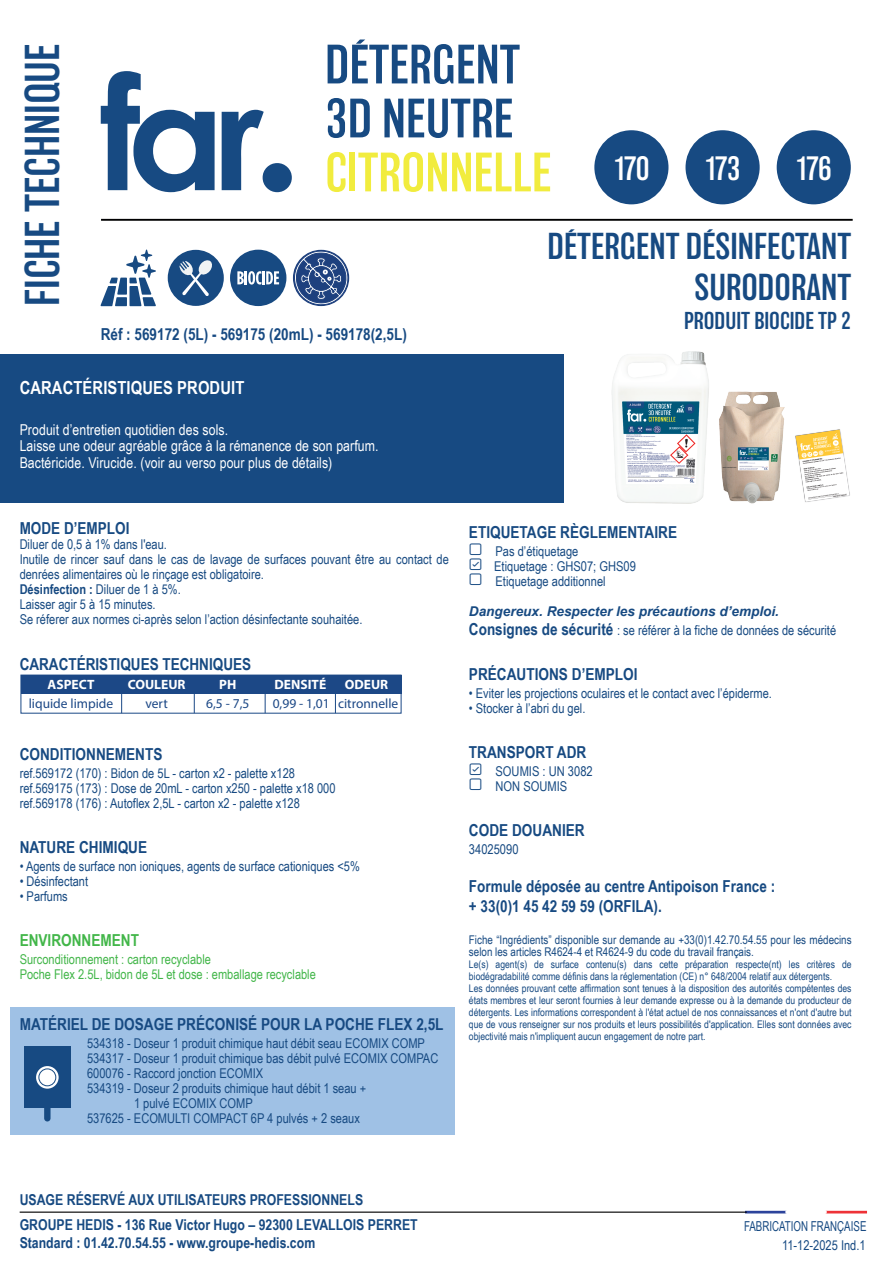
<style>
.page{position:relative;width:893px;height:1263px;background:#fff}
.page>*{position:absolute;margin:0;border:0;box-sizing:border-box;transform-origin:0 0}
.t1{font:300 51px/54px "Balboa";color:#174a82}
.t2{font:300 51px "Balboa";color:#f1ec3e}
.t3{font:300 45px "Balboa";color:#174a82}
.t4{font:300 34.5px "Balboa";color:#174a82}
.t5{font:300 31.05px "Balboa";letter-spacing:-.08em;color:#fff}
.t6{font:300 22.5px "Balboa";color:#174a82}
.t7{font:700 18px "Arial Narrow";letter-spacing:.005em;color:#fff}
.t8{font:700 16.5px/19.8px "Arial Narrow";color:#174a82}
.t9{font:700 16.5px "Arial Narrow";color:#42b649}
.t10{font:15px/16.5px "Arial Narrow";letter-spacing:.005em;color:#fff}
.t11{font:700 15px/18px "Arial Narrow";color:#174a82}
.t12{font:13.65px "Arial Narrow";color:#174a82;scale:.87 1}
.t13{font:13.5px/15px "Arial Narrow";color:#174a82;text-align:center}
.t14{font:13.5px/15px "Arial Narrow";color:#42b649}
.t15{font:13.5px "Myriad Pro";color:#1c4886}
.t16{font:italic 700 13.5px "Arial";color:#174a82}
.t17{font:700 13.5px "Myriad Pro";color:#fff}
.t18{font:12px/12px "Arial Narrow";color:#174a82}
.t19{font:10.5px/12px "Arial Narrow";color:#174a82}
.s1{font-weight:700}
.s2{font-weight:700;font-size:16.5px}
</style>
<div class="page">
<div style="left:10px;top:1007px;width:445px;height:127px;background:#9fc1e5"></div>
<div style="left:25px;top:1046px;width:46px;height:62px;background:#174a82"></div>
<div style="left:44px;top:1105px;width:7px;height:16px;background:#174a82;border-radius:3px"></div>
<svg style="left:36px;top:1066px;width:23px;height:23px"></svg>
<div style="left:39px;top:1069px;width:17px;height:17px;background:#fff;border-radius:50%"></div>
<div style="left:39px;top:1069px;width:17px;height:17px;border:1px solid #174a82;border-radius:50%"></div>
<svg style="left:101px;top:71px;width:114px;height:121px"></svg>
<svg style="left:222px;top:110px;width:70px;height:82px"></svg>
<hr style="left:101px;top:219px;width:752px;height:2px;background:#000001">
<div style="left:0;top:354px;width:564px;height:149px;background:#174a82"></div>
<hr style="left:745px;top:1211px;width:41px;height:2px;background:#28409a">
<hr style="left:826px;top:1211px;width:41px;height:2px;background:#ee2e33">
<hr style="left:20px;top:1211px;width:727px;height:2px;background:#000001">
<div style="left:777px;top:130px;width:74px;height:74px;background:#174a82;border-radius:50%"></div>
<div style="left:685px;top:130px;width:75px;height:74px;background:#174a82;border-radius:50%"></div>
<div style="left:594px;top:130px;width:74px;height:74px;background:#174a82;border-radius:50%"></div>
<hr style="left:121px;top:675px;width:1px;height:38px;background:#1a4886">
<hr style="left:194px;top:675px;width:1px;height:38px;background:#1a4886">
<hr style="left:265px;top:675px;width:1px;height:38px;background:#1a4886">
<hr style="left:335px;top:675px;width:1px;height:38px;background:#1a4886">
<div style="left:21px;top:675px;width:380px;height:19px;background:#1c4886"></div>
<svg style="left:100px;top:249px;width:56px;height:57px"></svg>
<div style="left:168px;top:250px;width:56px;height:56px;background:#174a82;border-radius:50%"></div>
<svg style="left:179px;top:260px;width:33px;height:36px"></svg>
<img style="left:612px;top:351px;width:97px;height:153px">
<img style="left:719px;top:391px;width:66px;height:113px">
<svg style="left:294px;top:251px;width:54px;height:54px"></svg>
<div style="left:230px;top:250px;width:56px;height:56px;background:#174a82;border-radius:50%"></div>
<svg style="left:237px;top:271px;width:42px;height:14px"></svg>
<img style="left:795px;top:429px;width:55px;height:73px">
<h2 class="t3" style="left:19px;top:306px;width:264px;rotate:-90deg">FICHE TECHNIQUE</h2>
<h1 class="t1" style="left:325px;top:38px;width:197px">DÉTERGENT<br>3D NEUTRE</h1>
<h1 class="t2" style="left:325px;top:146px;width:228px">CITRONNELLE</h1>
<h3 class="t4" style="left:548px;top:228px;width:305px">DÉTERGENT DÉSINFECTANT</h3>
<h3 class="t5" style="left:613px;top:152px;width:38px">170</h3>
<h3 class="t5" style="left:704px;top:152px;width:38px">173</h3>
<h3 class="t5" style="left:795px;top:152px;width:38px">176</h3>
<p class="t8" style="left:101px;top:323px;width:308px">Réf : 569172 (5L) - 569175 (20mL) - 569178(2,5L)</p>
<h3 class="t4" style="left:694px;top:269px;width:158px">SURODORANT</h3>
<h3 class="t6" style="left:684px;top:308px;width:169px">PRODUIT BIOCIDE TP 2</h3>
<h3 class="t7" style="left:20px;top:374px;width:226px">CARACTÉRISTIQUES PRODUIT</h3>
<p class="t10" style="left:20px;top:421px;width:360px">Produit d’entretien quotidien des sols.<br>Laisse une odeur agréable grâce à la rémanence de son parfum.<br>Bactéricide. Virucide. (voir au verso pour plus de détails)</p>
<p class="t8" style="left:20px;top:518px;width:111px">MODE D’EMPLOI</p>
<p class="t13" style="left:20px;top:537px;width:431px;text-align:left">Diluer de 0,5 à 1% dans l'eau.<br>Inutile de rincer sauf dans le cas de lavage de surfaces pouvant être au contact de denrées alimentaires où le rinçage est obligatoire.<br><span class="s1">Désinfection :</span> Diluer de 1 à 5%.<br>Laisser agir 5 à 15 minutes.<br>Se réferer aux normes ci-après selon l’action désinfectante souhaitée.</p>
<p class="t8" style="left:20px;top:653px;width:233px">CARACTÉRISTIQUES TECHNIQUES</p>
<p class="t17" style="left:275px;top:675px;width:53px">DENSITÉ</p>
<p class="t17" style="left:345px;top:675px;width:45px">ODEUR</p>
<p class="t17" style="left:48px;top:675px;width:48px">ASPECT</p>
<p class="t17" style="left:128px;top:675px;width:59px">COULEUR</p>
<p class="t17" style="left:219px;top:675px;width:19px">PH</p>
<p class="t15" style="left:206px;top:695px;width:45px">6,5 - 7,5</p>
<p class="t15" style="left:29px;top:695px;width:86px">liquide limpide</p>
<p class="t15" style="left:146px;top:695px;width:24px">vert</p>
<p class="t15" style="left:273px;top:695px;width:127px">0,99 - 1,01 citronnelle</p>
<p class="t8" style="left:20px;top:743px;width:144px">CONDITIONNEMENTS</p>
<p class="t13" style="left:20px;top:765px;width:317px;text-align:left">ref.569172 (170) : Bidon de 5L - carton x2 - palette x128 ref.569175 (173) : Dose de 20mL - carton x250 - palette x18 000 ref.569178 (176) : Autoflex 2,5L - carton x2 - palette x128</p>
<p class="t8" style="left:20px;top:836px;width:129px">NATURE CHIMIQUE</p>
<p class="t13" style="left:20px;top:858px;width:342px">• Agents de surface non ioniques, agents de surface cationiques &lt;5%</p>
<p class="t13" style="left:20px;top:873px;width:70px">• Désinfectant</p>
<p class="t13" style="left:20px;top:888px;width:50px">• Parfums</p>
<p class="t9" style="left:20px;top:928px;width:121px">ENVIRONNEMENT</p>
<p class="t14" style="left:20px;top:951px;width:298px">Surconditionnement : carton recyclable<br>Poche Flex 2.5L, bidon de 5L et dose : emballage recyclable</p>
<p class="t8" style="left:20px;top:1013px;width:425px">MATÉRIEL DE DOSAGE PRÉCONISÉ POUR LA POCHE FLEX 2,5L</p>
<p class="t13" style="left:87px;top:1035px;width:339px">534318 - Doseur 1 produit chimique haut débit seau ECOMIX COMP</p>
<p class="t13" style="left:87px;top:1050px;width:353px">534317 - Doseur 1 produit chimique bas débit pulvé ECOMIX COMPAC</p>
<p class="t13" style="left:87px;top:1065px;width:177px">600076 - Raccord jonction ECOMIX</p>
<p class="t13" style="left:87px;top:1080px;width:281px">534319 - Doseur 2 produits chimique haut débit 1 seau +</p>
<p class="t13" style="left:134px;top:1095px;width:120px">1 pulvé ECOMIX COMP</p>
<p class="t13" style="left:87px;top:1110px;width:274px">537625 - ECOMULTI COMPACT 6P 4 pulvés + 2 seaux</p>
<p class="t8" style="left:469px;top:521px;width:210px">ETIQUETAGE RÈGLEMENTAIRE</p>
<p class="t13" style="left:495px;top:543px;width:84px">Pas d’étiquetage</p>
<p class="t13" style="left:469px;top:558px;width:168px">● Etiquetage : GHS07; GHS09<br>Etiquetage additionnel</p>
<p class="t16" style="left:469px;top:602px;width:312px">Dangereux. Respecter les précautions d’emploi.</p>
<p class="t13" style="left:469px;top:622px;width:369px"><span class="s2">Consignes de sécurité</span> : se référer à la fiche de données de sécurité</p>
<p class="t8" style="left:469px;top:664px;width:170px">PRÉCAUTIONS D’EMPLOI</p>
<p class="t13" style="left:469px;top:685px;width:304px">• Eviter les projections oculaires et le contact avec l’épiderme.</p>
<p class="t13" style="left:469px;top:700px;width:118px">• Stocker à l’abri du gel.</p>
<p class="t8" style="left:469px;top:742px;width:119px">TRANSPORT ADR</p>
<p class="t13" style="left:469px;top:764px;width:125px">● SOUMIS : UN 3082<br>NON SOUMIS</p>
<p class="t8" style="left:469px;top:820px;width:117px">CODE DOUANIER</p>
<p class="t13" style="left:469px;top:842px;width:51px">34025090</p>
<p class="t8" style="left:469px;top:876px;width:308px">Formule déposée au centre Antipoison France : + 33(0)1 45 42 59 59 (ORFILA).</p>
<p class="t18" style="left:469px;top:933px;width:384px">Fiche “Ingrédients” disponible sur demande au +33(0)1.42.70.54.55 pour les médecins selon les articles R4624-4 et R4624-9 du code du travail français.</p>
<p class="t19" style="left:469px;top:958px;width:384px">Le(s) agent(s) de surface contenu(s) dans cette préparation respecte(nt) les critères de biodégradabilité comme définis dans la réglementation (CE) n° 648/2004 relatif aux détergents.<br>Les données prouvant cette affirmation sont tenues à la disposition des autorités compétentes des états membres et leur seront fournies à leur demande expresse ou à la demande du producteur de détergents. Les informations correspondent à l'état actuel de nos connaissances et n'ont d'autre but que de vous renseigner sur nos produits et leurs possibilités d'application. Elles sont données avec objectivité mais n'impliquent aucun engagement de notre part.</p>
<p class="t11" style="left:20px;top:1190px;width:345px">USAGE RÉSERVÉ AUX UTILISATEURS PROFESSIONNELS</p>
<p class="t11" style="left:20px;top:1215px;width:400px">GROUPE HEDIS - 136 Rue Victor Hugo – 92300 LEVALLOIS PERRET<br>Standard : 01.42.70.54.55 - www.groupe-hedis.com</p>
<p class="t12" style="left:744px;top:1216px;width:142px">FABRICATION FRANÇAISE</p>
<p class="t13" style="left:782px;top:1237px;width:85px">11-12-2025 Ind.1</p>
</div>
